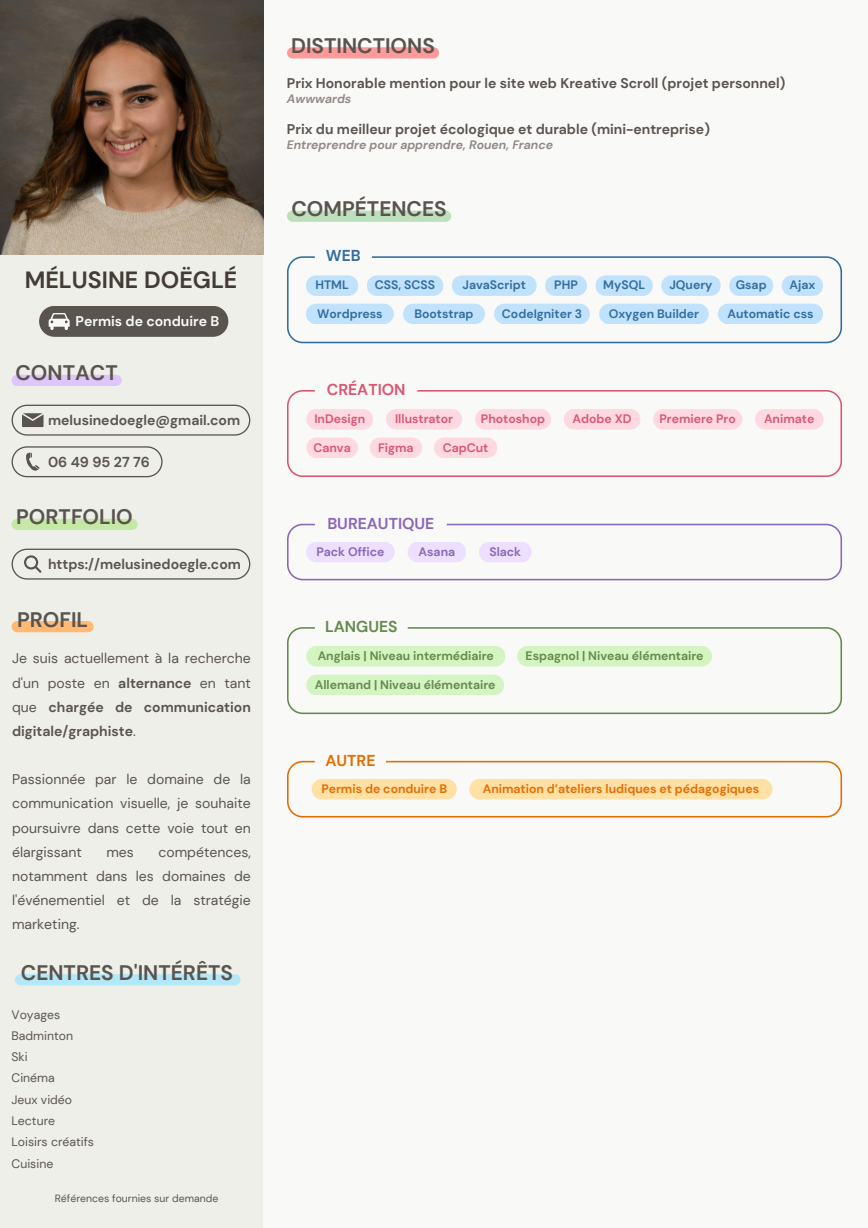
<style>
.page{position:relative;width:868px;height:1228px;background:#f9f9f8}
.page>*{position:absolute;margin:0;border:0;box-sizing:border-box;transform-origin:0 0}
.t1{font:700 23.45px "DM Sans";color:#433c36}
.t2{font:700 21px "DM Sans";color:#5a544f}
.t3{font:700 15.75px "DM Sans";color:#8a68b6}
.t4{font:700 15.75px "DM Sans";color:#d85873}
.t5{font:700 15.75px "DM Sans";color:#648b4d}
.t6{font:700 15.75px "DM Sans";color:#e46d00}
.t7{font:700 15.75px "DM Sans";color:#326e9f}
.t8{font:700 14.35px "DM Sans";color:#5a544f}
.t9{font:14px/24.1px "DM Sans";color:#5a544f;text-align:justify}
.t10{font:700 14px "DM Sans";color:#5a544f}
.t11{font:700 14px "DM Sans";color:#f9f9f8}
.t12{font:700 12.25px "DM Sans";color:#326e9f}
.t13{font:700 12.25px "DM Sans";color:#648b4d}
.t14{font:700 12.25px "DM Sans";color:#d85873}
.t15{font:12.25px/21.3px "DM Sans";color:#5a544f}
.t16{font:700 12.25px "DM Sans";color:#e46d00}
.t17{font:italic 700 12.25px "DM Sans";color:#8f8984}
.t18{font:700 12.25px "DM Sans";color:#8a68b6}
.t19{font:10.5px "DM Sans";color:#5a544f}
.s1{font-weight:700}
</style>
<div class="page">
<div style="left:287px;top:47px;width:152px;height:11px;background:#fd9999;border-radius:6px"></div>
<div style="left:287px;top:211px;width:164px;height:11px;background:#bce0b9;border-radius:6px"></div>
<div style="left:0;top:0;width:263px;height:1228px;background:#efefea"></div>
<div style="left:12px;top:375px;width:110px;height:11px;background:#ddc6fc;border-radius:6px"></div>
<svg style="left:12px;top:405px;width:238px;height:31px"></svg>
<svg style="left:12px;top:446px;width:150px;height:31px"></svg>
<div style="left:12px;top:621px;width:82px;height:11px;background:#ffb972;border-radius:6px"></div>
<div style="left:15px;top:974px;width:225px;height:11px;background:#b2e8f8;border-radius:6px"></div>
<div style="left:12px;top:519px;width:126px;height:11px;background:#c5e8a6;border-radius:6px"></div>
<svg style="left:12px;top:549px;width:238px;height:30px"></svg>
<img style="left:0;top:0;width:263px;height:255px">
<svg style="left:39px;top:306px;width:189px;height:31px;background:#655f5a"></svg>
<svg style="left:287px;top:256px;width:555px;height:87px"></svg>
<svg style="left:315px;top:256px;width:57px;height:11px"></svg>
<div style="left:306px;top:275px;width:52px;height:21px;background:#c1e2fd;border-radius:10px"></div>
<div style="left:545px;top:275px;width:42px;height:21px;background:#c1e2fd;border-radius:10px"></div>
<div style="left:595px;top:275px;width:58px;height:21px;background:#c1e2fd;border-radius:10px"></div>
<div style="left:782px;top:275px;width:41px;height:21px;background:#c1e2fd;border-radius:10px"></div>
<div style="left:367px;top:275px;width:76px;height:21px;background:#c1e2fd;border-radius:10px"></div>
<div style="left:452px;top:275px;width:85px;height:21px;background:#c1e2fd;border-radius:10px"></div>
<div style="left:661px;top:275px;width:60px;height:21px;background:#c1e2fd;border-radius:10px"></div>
<div style="left:729px;top:275px;width:44px;height:21px;background:#c1e2fd;border-radius:10px"></div>
<div style="left:306px;top:304px;width:88px;height:20px;background:#c1e2fd;border-radius:10px"></div>
<div style="left:718px;top:304px;width:105px;height:20px;background:#c1e2fd;border-radius:10px"></div>
<div style="left:599px;top:304px;width:110px;height:20px;background:#c1e2fd;border-radius:10px"></div>
<div style="left:403px;top:304px;width:82px;height:20px;background:#c1e2fd;border-radius:10px"></div>
<div style="left:494px;top:304px;width:96px;height:20px;background:#c1e2fd;border-radius:10px"></div>
<svg style="left:287px;top:390px;width:555px;height:87px"></svg>
<svg style="left:315px;top:390px;width:102px;height:11px"></svg>
<div style="left:370px;top:437px;width:52px;height:21px;background:#ffd9e1;border-radius:10px"></div>
<div style="left:306px;top:437px;width:52px;height:21px;background:#ffd9e1;border-radius:10px"></div>
<div style="left:434px;top:437px;width:63px;height:21px;background:#ffd9e1;border-radius:10px"></div>
<div style="left:306px;top:409px;width:67px;height:20px;background:#ffd9e1;border-radius:10px"></div>
<div style="left:475px;top:409px;width:76px;height:20px;background:#ffd9e1;border-radius:10px"></div>
<div style="left:564px;top:409px;width:76px;height:20px;background:#ffd9e1;border-radius:10px"></div>
<div style="left:386px;top:409px;width:76px;height:20px;background:#ffd9e1;border-radius:10px"></div>
<div style="left:653px;top:409px;width:89px;height:20px;background:#ffd9e1;border-radius:10px"></div>
<div style="left:755px;top:409px;width:68px;height:20px;background:#ffd9e1;border-radius:10px"></div>
<svg style="left:287px;top:523px;width:555px;height:57px"></svg>
<div style="left:306px;top:542px;width:89px;height:20px;background:#eddfff;border-radius:10px"></div>
<div style="left:479px;top:542px;width:53px;height:20px;background:#eddfff;border-radius:10px"></div>
<div style="left:408px;top:542px;width:58px;height:20px;background:#eddfff;border-radius:10px"></div>
<svg style="left:287px;top:627px;width:555px;height:87px"></svg>
<svg style="left:315px;top:627px;width:93px;height:11px"></svg>
<div style="left:306px;top:646px;width:199px;height:20px;background:#d4f4c2;border-radius:10px"></div>
<div style="left:306px;top:675px;width:198px;height:20px;background:#d4f4c2;border-radius:10px"></div>
<div style="left:517px;top:646px;width:195px;height:20px;background:#d4f4c2;border-radius:10px"></div>
<svg style="left:287px;top:760px;width:555px;height:57px"></svg>
<h1 class="t1" style="left:25px;top:265px;width:214px">MÉLUSINE DOËGLÉ</h1>
<p class="t11" style="left:76px;top:312px;width:145px">Permis de conduire B</p>
<h2 class="t2" style="left:15px;top:360px;width:104px">CONTACT</h2>
<p class="t10" style="left:48px;top:411px;width:194px">melusinedoegle@gmail.com</p>
<p class="t8" style="left:48px;top:452px;width:103px">06 49 95 27 76</p>
<h2 class="t2" style="left:16px;top:504px;width:118px">PORTFOLIO</h2>
<p class="t10" style="left:48px;top:555px;width:194px">https://melusinedoegle.com</p>
<h2 class="t2" style="left:17px;top:606px;width:73px">PROFIL</h2>
<p class="t9" style="left:12px;top:646px;width:240px">Je suis actuellement à la recherche d'un poste en <span class="s1">alternance</span> en tant que <span class="s1">chargée de communication digitale/graphiste</span>.</p>
<p class="t9" style="left:12px;top:767px;width:240px">Passionnée par le domaine de la communication visuelle, je souhaite poursuivre dans cette voie tout en élargissant</p>
<p class="t9" style="left:12px;top:840px;width:240px;text-indent:146px">compétences, notamment dans les domaines de l'événementiel et de la stratégie marketing.</p>
<h2 class="t2" style="left:21px;top:959px;width:214px">CENTRES D'INTÉRÊTS</h2>
<p class="t15" style="left:12px;top:1004px;width:84px">Voyages<br>Badminton<br>Ski<br>Cinéma<br>Jeux vidéo<br>Lecture<br>Loisirs créatifs<br>Cuisine</p>
<p class="t9" style="left:106px;top:840px;width:29px">mes</p>
<p class="t19" style="left:55px;top:1191px;width:165px">Références fournies sur demande</p>
<h2 class="t2" style="left:291px;top:32px;width:145px">DISTINCTIONS</h2>
<p class="t10" style="left:287px;top:74px;width:500px">Prix Honorable mention pour le site web Kreative Scroll (projet personnel)</p>
<p class="t17" style="left:287px;top:91px;width:66px">Awwwards</p>
<p class="t10" style="left:287px;top:120px;width:424px">Prix du meilleur projet écologique et durable (mini-entreprise)</p>
<p class="t17" style="left:287px;top:137px;width:268px">Entreprendre pour apprendre, Rouen, France</p>
<h2 class="t2" style="left:291px;top:195px;width:157px">COMPÉTENCES</h2>
<p class="t7" style="left:326px;top:246px;width:36px">WEB</p>
<p class="t12" style="left:315px;top:277px;width:35px">HTML</p>
<p class="t12" style="left:375px;top:277px;width:62px">CSS, SCSS</p>
<p class="t12" style="left:462px;top:277px;width:65px">JavaScript</p>
<p class="t12" style="left:554px;top:277px;width:25px">PHP</p>
<p class="t12" style="left:603px;top:277px;width:43px">MySQL</p>
<p class="t12" style="left:669px;top:277px;width:45px">JQuery</p>
<p class="t12" style="left:736px;top:277px;width:32px">Gsap</p>
<p class="t12" style="left:789px;top:277px;width:27px">Ajax</p>
<p class="t12" style="left:317px;top:306px;width:67px">Wordpress</p>
<p class="t12" style="left:414px;top:306px;width:61px">Bootstrap</p>
<p class="t12" style="left:502px;top:306px;width:82px">CodeIgniter 3</p>
<p class="t12" style="left:609px;top:306px;width:92px">Oxygen Builder</p>
<p class="t12" style="left:727px;top:306px;width:88px">Automatic css</p>
<p class="t4" style="left:327px;top:379px;width:80px">CRÉATION</p>
<p class="t14" style="left:314px;top:411px;width:52px">InDesign</p>
<p class="t14" style="left:395px;top:411px;width:59px">Illustrator</p>
<p class="t14" style="left:481px;top:411px;width:66px">Photoshop</p>
<p class="t14" style="left:573px;top:411px;width:60px">Adobe XD</p>
<p class="t14" style="left:659px;top:411px;width:78px">Premiere Pro</p>
<p class="t14" style="left:764px;top:411px;width:52px">Animate</p>
<p class="t14" style="left:313px;top:439px;width:39px">Canva</p>
<p class="t14" style="left:378px;top:439px;width:37px">Figma</p>
<p class="t14" style="left:443px;top:439px;width:47px">CapCut</p>
<p class="t3" style="left:327px;top:513px;width:109px">BUREAUTIQUE</p>
<p class="t18" style="left:316px;top:544px;width:70px">Pack Office</p>
<p class="t18" style="left:419px;top:544px;width:38px">Asana</p>
<p class="t18" style="left:489px;top:544px;width:33px">Slack</p>
<p class="t5" style="left:325px;top:616px;width:74px">LANGUES</p>
<p class="t13" style="left:318px;top:648px;width:178px">Anglais | Niveau intermédiaire</p>
<p class="t13" style="left:315px;top:676px;width:182px">Allemand | Niveau élémentaire</p>
<p class="t6" style="left:325px;top:750px;width:51px">AUTRE</p>
<p class="t13" style="left:525px;top:648px;width:179px">Espagnol | Niveau élémentaire</p>
<p class="t16" style="left:321px;top:781px;width:127px">Permis de conduire B</p>
<p class="t16" style="left:483px;top:781px;width:278px">Animation d’ateliers ludiques et pédagogiques</p>
</div>
